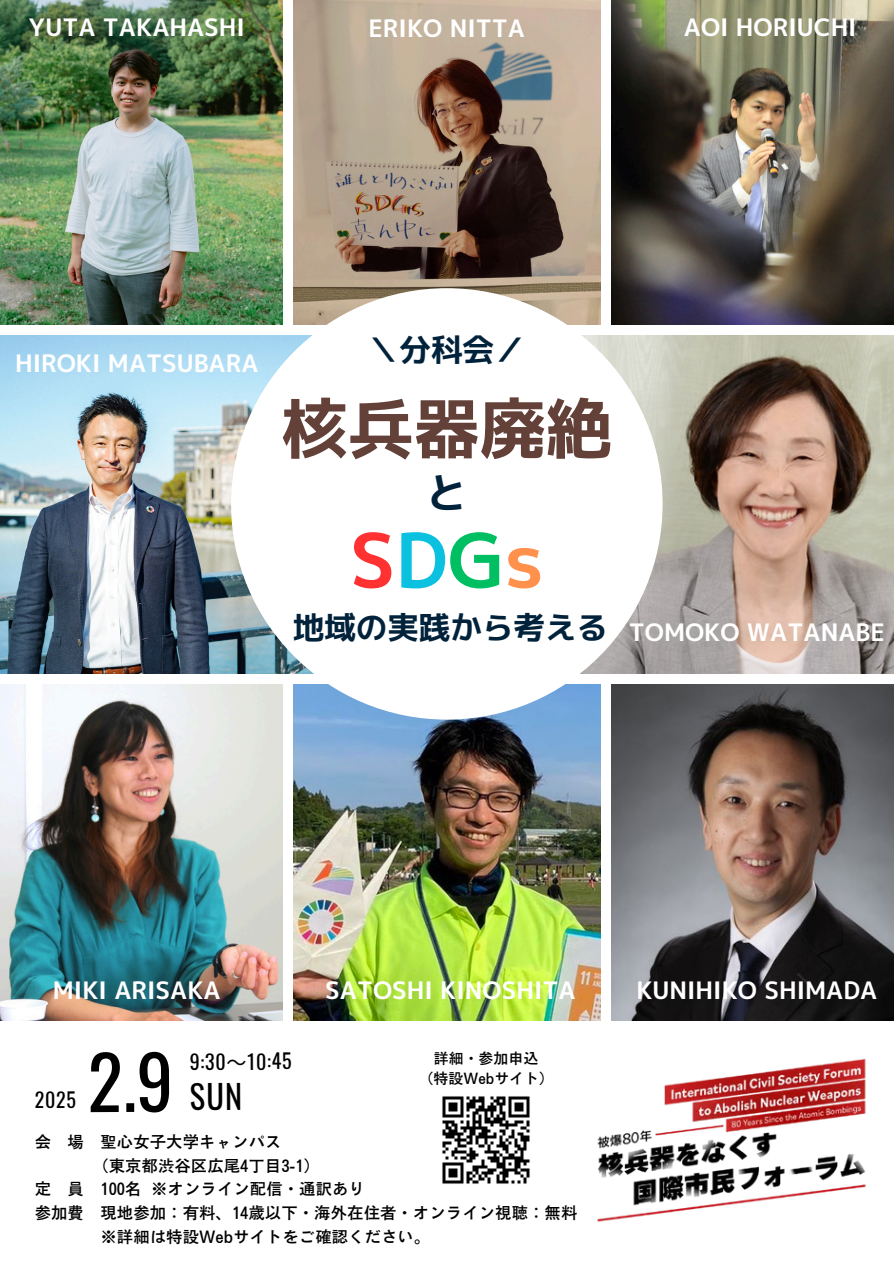
<style>
.page{position:relative;width:894px;height:1264px;background:#fff}
.page>*{position:absolute;margin:0;border:0;box-sizing:border-box;transform-origin:0 0}
.t1{font:75px "mplus 1 p bold";color:#ff3131}
.t2{font:73.35px "Oswald";color:#000}
.t3{font:66px "mplus 1 p bold";color:#634038}
.t4{font:42px "mplus 1 p bold";color:#00223b}
.t5{font:32.55px "Oswald";color:#000}
.t6{font:31.5px "mplus 1 p bold";color:#00223b}
.t7{font:24px "mplus 1 p bold";color:#fff}
.t8{font:20.1px "Oswald";letter-spacing:.025em;color:#000}
.t9{font:16.5px "Motoya Gothic Std W4";color:#000}
.t10{font:15px "Motoya Gothic Std W4";color:#000}
.s1{color:#0cc0df}
.s2{color:#00bf63}
.s3{color:#ff914d}
.s4{font-family:"Noto Sans CJ Ksc"}
</style>
<div class="page">
<img style="left:0;top:0;width:282px;height:324px">
<img style="left:294px;top:0;width:306px;height:324px">
<img style="left:611px;top:0;width:282px;height:324px">
<img style="left:0;top:684px;width:282px;height:336px">
<img style="left:0;top:335px;width:313px;height:338px">
<img style="left:611px;top:684px;width:282px;height:336px">
<img style="left:581px;top:335px;width:312px;height:338px">
<img style="left:294px;top:684px;width:306px;height:336px">
<div style="left:231px;top:288px;width:431px;height:431px;background:#fff;border-radius:50%"></div>
<img style="left:597px;top:1058px;width:269px;height:164px">
<img style="left:442px;top:1096px;width:88px;height:88px">
<h6 class="t7" style="left:29px;top:10px;width:218px">YUTA TAKAHASHI</h6>
<p class="t7" style="left:368px;top:12px;width:158px">ERIKO NITTA</p>
<p class="t7" style="left:683px;top:10px;width:174px">AOI HORIUCHI</p>
<h4 class="t7" style="left:15px;top:346px;width:245px">HIROKI MATSUBARA</h4>
<h5 class="t6" style="left:368px;top:327px;width:159px">＼分科会／</h5>
<h5 class="t3" style="left:281px;top:381px;width:331px">核兵器廃絶</h5>
<h5 class="t4" style="left:425px;top:462px;width:43px">と</h5>
<h5 class="t1" style="left:350px;top:507px;width:195px">S<span class="s1">D</span><span class="s2">G</span><span class="s3">s</span></h5>
<h5 class="t6" style="left:293px;top:605px;width:317px">地域の実践から考える</h5>
<p class="t7" style="left:628px;top:615px;width:257px">TOMOKO WATANABE</p>
<h6 class="t7" style="left:53px;top:973px;width:169px">MIKI ARISAKA</h6>
<p class="t7" style="left:325px;top:973px;width:252px">SATOSHI KINOSHITA</p>
<p class="t7" style="left:636px;top:973px;width:242px">KUNIHIKO SHIMADA</p>
<h5 class="t2" style="left:88px;top:1024px;width:88px">2.9</h5>
<h1 class="t10" style="left:433px;top:1050px;width:106px">詳細・参加申込</h1>
<p class="t10" style="left:418px;top:1070px;width:137px">（特設Webサイト）</p>
<p class="t8" style="left:190px;top:1045px;width:103px">9:30<span class="s4">〜</span>10:45</p>
<h5 class="t5" style="left:190px;top:1071px;width:54px">SUN</h5>
<h5 class="t9" style="left:35px;top:1133px;width:248px">会 場 聖心女子大学キャンパス</h5>
<h3 class="t9" style="left:92px;top:1157px;width:229px">（東京都渋谷区広尾4丁目 3-1）</h3>
<h5 class="t9" style="left:35px;top:1180px;width:332px">定 員 100名 ※オンライン配信・通訳あり</h5>
<h2 class="t9" style="left:35px;top:1204px;width:544px">参加費 現地参加：有料、14歳以下・海外在住者・オンライン視聴：無料</h2>
<h3 class="t9" style="left:100px;top:1228px;width:331px">※詳細は特設Webサイトをご確認ください。</h3>
<h5 class="t8" style="left:35px;top:1083px;width:43px">2025</h5>
</div>
